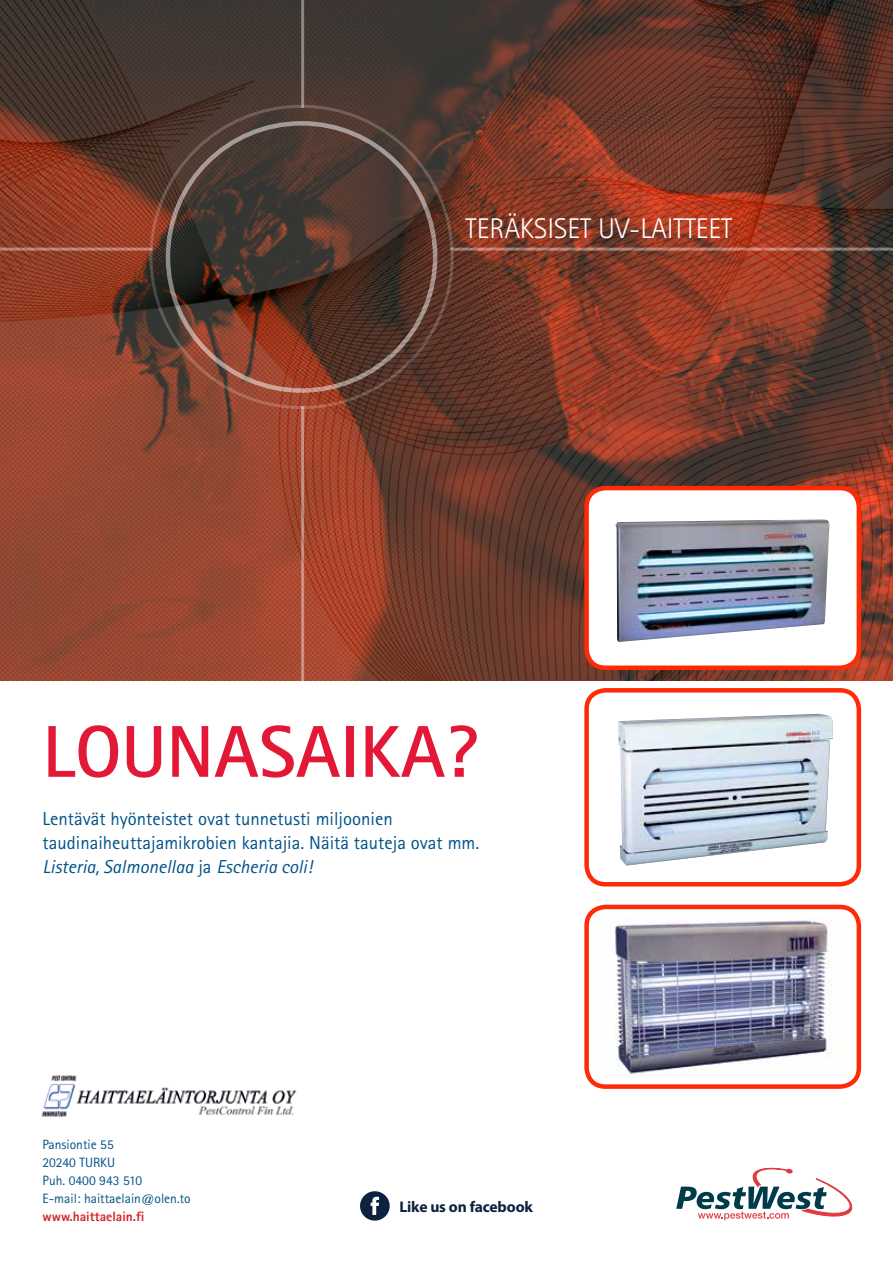
<style>
.page{position:relative;width:893px;height:1263px;background:#fff}
.page>*{position:absolute;margin:0;border:0;box-sizing:border-box;transform-origin:0 0}
.t1{font:700 73.5px "Rotis Sans Serif";color:#e31837}
.t2{font:300 28.5px "Rotis Sans Serif";color:#fff}
.t3{font:18.75px/24px "Rotis Sans Serif";color:#005387}
.t4{font:700 15.6px "Myriad Pro";letter-spacing:-.01em;color:#0c223f}
.t5{font:13.5px/18px "Rotis Sans Serif";color:#005387}
.t6{font:800 13.5px "Rotis Sans Serif";color:#d2232a}
.s1{font-style:italic}
</style>
<div class="page">
<img style="left:0;top:0;width:893px;height:681px">
<svg style="left:676px;top:1167px;width:177px;height:53px"></svg>
<img style="left:598px;top:905px;width:249px;height:179px">
<div style="left:584px;top:905px;width:277px;height:184px;border:4px solid #ff2b06;border-radius:19px"></div>
<div style="left:587px;top:488px;width:272px;height:180px;background:#fff;border-radius:19px"></div>
<img style="left:616px;top:519px;width:213px;height:123px">
<div style="left:584px;top:486px;width:277px;height:184px;border:4px solid #ff2b06;border-radius:19px"></div>
<img style="left:618px;top:714px;width:215px;height:151px">
<div style="left:584px;top:688px;width:277px;height:198px;border:4px solid #ff2b06;border-radius:19px"></div>
<img style="left:41px;top:1075px;width:256px;height:42px">
<svg style="left:360px;top:1191px;width:30px;height:29px"></svg>
<h2 class="t2" style="left:466px;top:212px;width:268px">TERÄKSISET UV-LAITTEET</h2>
<h1 class="t1" style="left:43px;top:705px;width:437px">LOUNASAIKA?</h1>
<p class="t3" style="left:43px;top:806px;width:438px">Lentävät hyönteistet ovat tunnetusti miljoonien taudinaiheuttajamikrobien kantajia. Näitä tauteja ovat mm.<br><span class="s1">Listeria, Salmonellaa</span> ja <span class="s1">Escheria coli!</span></p>
<p class="t5" style="left:43px;top:1135px;width:150px">Pansiontie 55<br>20240 TURKU<br>Puh. 0400 943 510<br>E-mail: haittaelain@olen.to</p>
<p class="t6" style="left:43px;top:1207px;width:103px">www.haittaelain.fi</p>
<p class="t4" style="left:399px;top:1196px;width:135px">Like us on facebook</p>
</div>
